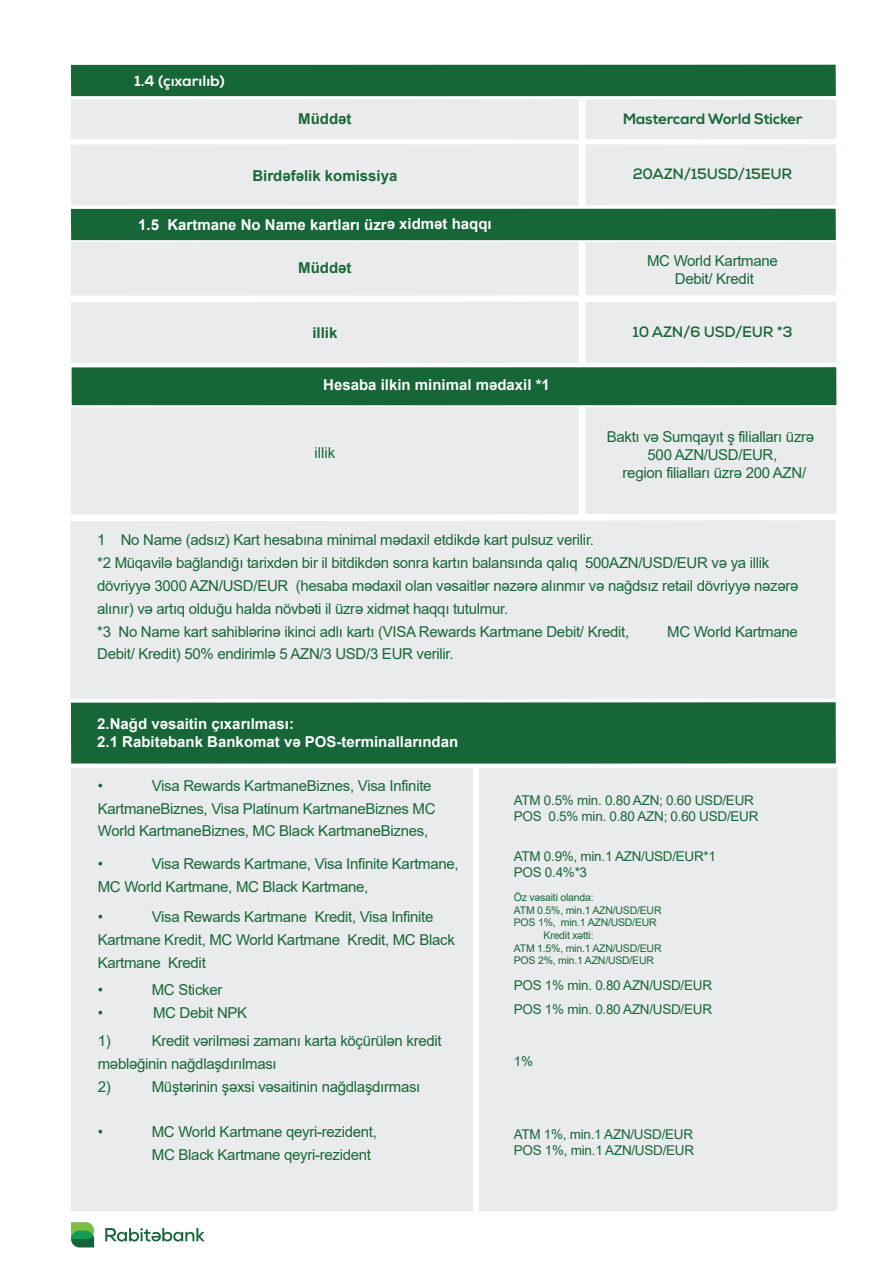
<style>
.page{position:relative;width:893px;height:1263px;background:#fff}
.page>*{position:absolute;margin:0;border:0;box-sizing:border-box;transform-origin:0 0}
.t1{font:15px/22.8px "Arial";letter-spacing:-.02em;color:#196738}
.t2{font:700 15px/17.9px "Arial";color:#fff}
.t3{font:700 15px "Arial";color:#196738}
.t4{font:700 15px "Nexa";letter-spacing:-.02em;color:#196738}
.t5{font:700 15px "Arial";color:#fcfcfc}
.t6{font:800 15px "Nexa";letter-spacing:-.02em;color:#196738}
.t7{font:800 15px "Nexa";color:#fff}
.t8{font:13.5px/16.2px "Arial";letter-spacing:-.02em;color:#196738}
.t9{font:10.5px "Arial";letter-spacing:-.02em;color:#196738}
</style>
<div class="page">
<div style="left:70px;top:520px;width:766px;height:179px;background:#e9ebec"></div>
<div style="left:479px;top:768px;width:357px;height:443px;background:#e9ebec"></div>
<div style="left:71px;top:768px;width:402px;height:443px;background:#e9ebec"></div>
<div style="left:71px;top:702px;width:765px;height:62px;background:#176638"></div>
<svg style="left:105px;top:1228px;width:100px;height:13px"></svg>
<div style="left:71px;top:1230px;width:23px;height:17px;background:#146537;border-radius:8px"></div>
<svg style="left:71px;top:1222px;width:23px;height:17px"></svg>
<svg style="left:71px;top:65px;width:765px;height:231px;background:#b1c8bc"></svg>
<svg style="left:71px;top:302px;width:765px;height:212px;background:#c4d4cc"></svg>
<p class="t7" style="left:134px;top:71px;width:92px">1.4 (çıxarılıb)</p>
<p class="t3" style="left:298px;top:108px;width:55px">Müddət</p>
<p class="t6" style="left:623px;top:110px;width:181px">Mastercard World Sticker</p>
<p class="t3" style="left:252px;top:165px;width:147px">Birdəfəlik komissiya</p>
<p class="t4" style="left:633px;top:165px;width:161px">20AZN/15USD/15EUR</p>
<p class="t2" style="left:138px;top:216px;width:355px">1.5 Kartmane No Name kartları üzrə xidmət haqqı</p>
<p class="t3" style="left:298px;top:257px;width:55px">Müddət</p>
<p class="t1" style="left:647px;top:252px;width:132px;line-height:18px;text-align:center">MC World Kartmane<br>Debit/ Kredit</p>
<p class="t3" style="left:312px;top:322px;width:27px">illik</p>
<p class="t4" style="left:632px;top:322px;width:162px">10 AZN/6 USD/EUR *3</p>
<p class="t5" style="left:323px;top:374px;width:228px">Hesaba ilkin minimal mədaxil *1</p>
<p class="t1" style="left:314px;top:441px;width:22px">illik</p>
<p class="t1" style="left:607px;top:428px;width:209px;line-height:18px;text-align:center">Baktı və Sumqayıt ş filialları üzrə<br>500 AZN/USD/EUR,<br>region filialları üzrə 200 AZN/</p>
<p class="t1" style="left:97px;top:529px;width:703px">1 No Name (adsız) Kart hesabına minimal mədaxil etdikdə kart pulsuz verilir.<br>*2 Müqavilə bağlandığı tarixdən bir il bitdikdən sonra kartın balansında qalıq 500AZN/USD/EUR və ya illik dövriyyə 3000 AZN/USD/EUR (hesaba mədaxil olan vəsaitlər nəzərə alınmır və nağdsız retail dövriyyə nəzərə alınır) və artıq olduğu halda növbəti il üzrə xidmət haqqı tutulmur.<br>*3 No Name kart sahiblərinə ikinci adlı kartı (VISA Rewards Kartmane Debit/ Kredit,</p>
<p class="t1" style="left:667px;top:620px;width:132px">MC World Kartmane</p>
<p class="t1" style="left:97px;top:643px;width:358px">Debit/ Kredit) 50% endirimlə 5 AZN/3 USD/3 EUR verilir.</p>
<p class="t2" style="left:97px;top:715px;width:362px">2.Nağd vəsaitin çıxarılması:<br>2.1 Rabitəbank Bankomat və POS-terminallarından</p>
<p class="t1" style="left:98px;top:774px;width:339px;text-indent:54px">Visa Rewards KartmaneBiznes, Visa Infinite<br>KartmaneBiznes, Visa Platinum KartmaneBiznes MC<br>World KartmaneBiznes, MC Black KartmaneBiznes,</p>
<p class="t1" style="left:98px;top:853px;width:7px">•</p>
<p class="t1" style="left:98px;top:774px;width:7px">•</p>
<p class="t1" style="left:98px;top:853px;width:362px;text-indent:54px">Visa Rewards Kartmane, Visa Infinite Kartmane,<br>MC World Kartmane, MC Black Kartmane,</p>
<p class="t1" style="left:98px;top:905px;width:7px">•</p>
<p class="t1" style="left:98px;top:905px;width:359px;text-indent:54px">Visa Rewards Kartmane Kredit, Visa Infinite<br>Kartmane Kredit, MC World Kartmane Kredit, MC Black<br>Kartmane Kredit</p>
<p class="t1" style="left:98px;top:978px;width:7px">•</p>
<p class="t1" style="left:152px;top:978px;width:72px">MC Sticker</p>
<p class="t1" style="left:98px;top:1001px;width:7px">•</p>
<p class="t1" style="left:153px;top:1001px;width:96px">MC Debit NPK</p>
<p class="t1" style="left:98px;top:1029px;width:15px">1)</p>
<p class="t1" style="left:98px;top:1029px;width:345px;text-indent:54px">Kredit vərilməsi zamanı karta köçürülən kredit məbləğinin nağdlaşdırılması<br>2)</p>
<p class="t1" style="left:152px;top:1075px;width:270px">Müştərinin şəxsi vəsaitinin nağdlaşdırması</p>
<p class="t1" style="left:98px;top:1121px;width:7px">•</p>
<p class="t1" style="left:152px;top:1121px;width:227px">MC World Kartmane qeyri-rezident,<br>MC Black Kartmane qeyri-rezident</p>
<p class="t8" style="left:514px;top:792px;width:246px">ATM 0.5% min. 0.80 AZN; 0.60 USD/EUR<br>POS 0.5% min. 0.80 AZN; 0.60 USD/EUR</p>
<p class="t8" style="left:514px;top:848px;width:204px">ATM 0.9%, min.1 AZN/USD/EUR*1<br>POS 0.4%*3</p>
<p class="t9" style="left:514px;top:890px;width:81px">Öz vəsaiti olanda:</p>
<p class="t9" style="left:514px;top:903px;width:149px">ATM 0.5%, min.1 AZN/USD/EUR</p>
<p class="t9" style="left:514px;top:915px;width:144px">POS 1%, min.1 AZN/USD/EUR</p>
<p class="t9" style="left:544px;top:928px;width:52px">Kredit xətti:</p>
<p class="t9" style="left:514px;top:940px;width:149px">ATM 1.5%, min.1 AZN/USD/EUR</p>
<p class="t9" style="left:514px;top:953px;width:142px">POS 2%, min.1 AZN/USD/EUR</p>
<p class="t8" style="left:514px;top:972px;width:200px;line-height:24.3px">POS 1% min. 0.80 AZN/USD/EUR<br>POS 1% min. 0.80 AZN/USD/EUR</p>
<p class="t8" style="left:514px;top:1053px;width:21px">1%</p>
<p class="t8" style="left:514px;top:1126px;width:182px">ATM 1%, min.1 AZN/USD/EUR<br>POS 1%, min.1 AZN/USD/EUR</p>
</div>
